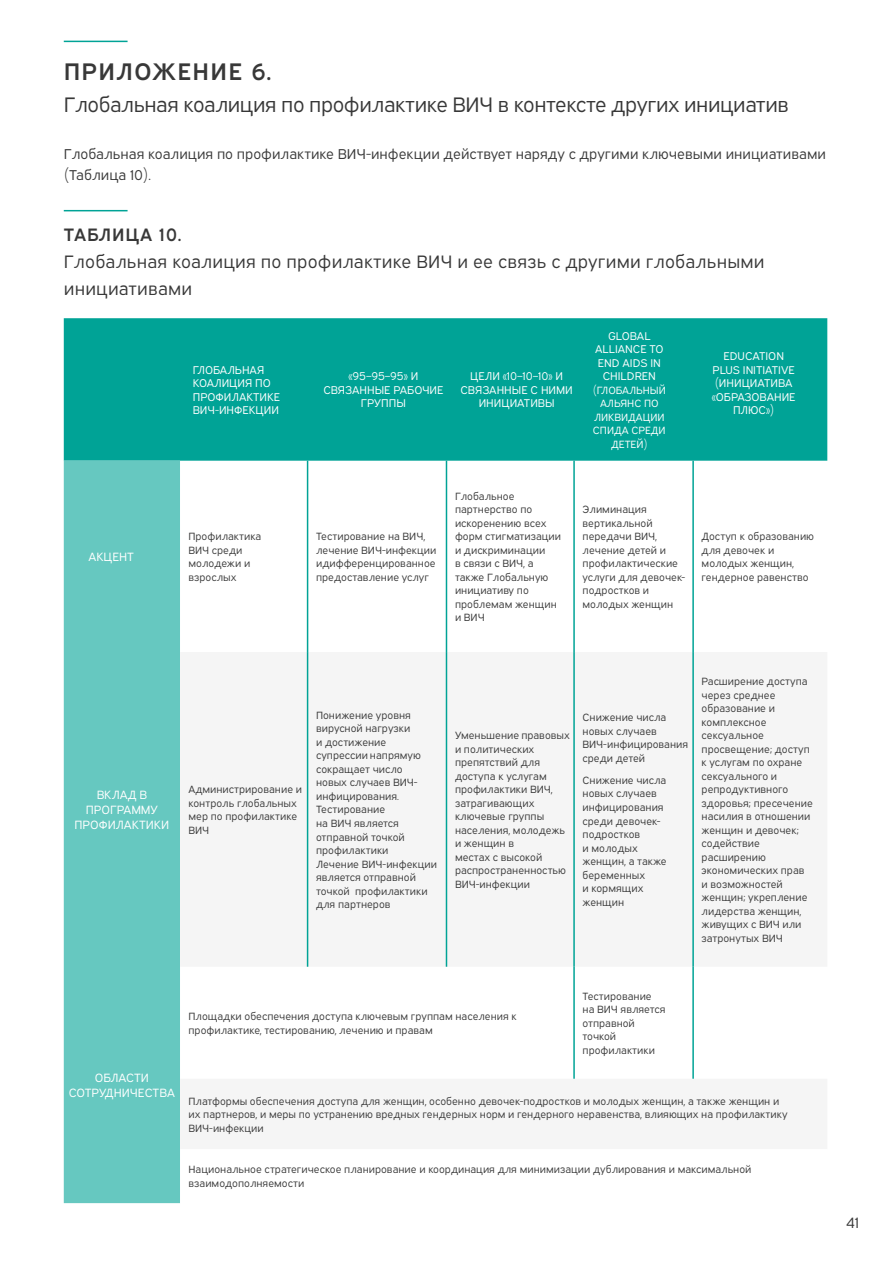
<style>
.page{position:relative;width:893px;height:1263px;background:#fff}
.page>*{position:absolute;margin:0;border:0;box-sizing:border-box;transform-origin:0 0}
.H2_-_Annexes_-_Line{font:24px "Expressway Sb";letter-spacing:.05em;color:#383838}
.H2_-_Annexes_-_Line-2{font:21px "Expressway Bk";letter-spacing:-.02em;color:#383838}
.H2_-_Tables_and_Figu{font:18px/27px "Expressway Bk";letter-spacing:.01em;color:#383838}
.t1{font:15px "Expressway Bk";color:#383838}
.Body_Text{font:14.25px/21.3px "Expressway Bk";color:#383838}
.Table_-_H1{font:12px/15px "Expressway Bk";color:#fff;text-align:center}
.Table_-_H1-2{font:11.25px/13.5px "Expressway Bk";color:#fff;text-align:center}
.Table_-_text{font:10.5px/13.5px "Expressway Bk";color:#383838}
.Table_-_H1-3{font:10.5px/13.5px "Expressway Bk";color:#fff;text-align:center}
.s1{font-family:"Expressway Sb"}
</style>
<div class="page">
<hr style="left:64px;top:41px;width:64px;height:1px;background:#00a396">
<hr style="left:64px;top:210px;width:64px;height:1px;background:#00a396">
<div style="left:64px;top:318px;width:763px;height:143px;background:#00a396"></div>
<div style="left:64px;top:461px;width:116px;height:742px;background:#66c8c0"></div>
<hr style="left:307px;top:461px;width:1px;height:191px;background:#00a396">
<hr style="left:446px;top:461px;width:1px;height:191px;background:#00a396">
<hr style="left:573px;top:461px;width:2px;height:191px;background:#00a396">
<hr style="left:692px;top:461px;width:2px;height:191px;background:#00a396">
<hr style="left:573px;top:967px;width:2px;height:112px;background:#00a396">
<hr style="left:692px;top:967px;width:2px;height:112px;background:#00a396">
<hr style="left:307px;top:652px;width:1px;height:315px;background:#00a396">
<hr style="left:446px;top:652px;width:1px;height:315px;background:#00a396">
<hr style="left:573px;top:652px;width:2px;height:315px;background:#00a396">
<hr style="left:692px;top:652px;width:2px;height:315px;background:#00a396">
<p class="H2_-_Annexes_-_Line" style="left:64px;top:53px;width:207px">ПРИЛОЖЕНИЕ 6.</p>
<p class="H2_-_Annexes_-_Line-2" style="left:64px;top:88px;width:727px">Глобальная коалиция по профилактике ВИЧ в контексте других инициатив</p>
<p class="Body_Text" style="left:64px;top:142px;width:764px">Глобальная коалиция по профилактике ВИЧ-инфекции действует наряду с другими ключевыми инициативами (Таблица 10).</p>
<p class="H2_-_Tables_and_Figu" style="left:64px;top:220px;width:702px"><span class="s1">ТАБЛИЦА 10.<br></span>Глобальная коалиция по профилактике ВИЧ и ее связь с другими глобальными инициативами</p>
<p class="Table_-_H1" style="left:88px;top:548px;width:47px">АКЦЕНТ</p>
<p class="Table_-_H1-2" style="left:193px;top:362px;width:89px;text-align:left">ГЛОБАЛЬНАЯ<br>КОАЛИЦИЯ ПО<br>ПРОФИЛАКТИКЕ<br>ВИЧ-ИНФЕКЦИИ</p>
<p class="Table_-_H1-2" style="left:323px;top:368px;width:122px">«95–95–95» И<br>СВЯЗАННЫЕ РАБОЧИЕ<br>ГРУППЫ</p>
<p class="Table_-_H1-2" style="left:460px;top:368px;width:114px">ЦЕЛИ «10–10–10» И<br>СВЯЗАННЫЕ С НИМИ<br>ИНИЦИАТИВЫ</p>
<p class="Table_-_H1-2" style="left:595px;top:328px;width:70px">GLOBAL<br>ALLIANCE TO<br>END AIDS IN<br>CHILDREN</p>
<p class="Table_-_H1-3" style="left:593px;top:382px;width:74px">(ГЛОБАЛЬНЫЙ<br>АЛЬЯНС ПО<br>ЛИКВИДАЦИИ<br>СПИДА СРЕДИ<br>ДЕТЕЙ)</p>
<p class="Table_-_text" style="left:189px;top:529px;width:74px">Профилактика<br>ВИЧ среди молодежи и взрослых</p>
<p class="Table_-_text" style="left:316px;top:529px;width:122px">Тестирование на ВИЧ, лечение ВИЧ-инфекции идифференцированное предоставление услуг</p>
<p class="Table_-_text" style="left:455px;top:488px;width:108px">Глобальное партнерство по искоренению всех форм стигматизации и дискриминации<br>в связи с ВИЧ, а также Глобальную инициативу по проблемам женщин и ВИЧ</p>
<p class="Table_-_text" style="left:583px;top:502px;width:104px">Элиминация вертикальной передачи ВИЧ, лечение детей и профилактические услуги для девочек&shy;подростков и молодых женщин</p>
<p class="Table_-_H1-2" style="left:712px;top:348px;width:85px">EDUCATION<br>PLUS INITIATIVE (ИНИЦИАТИВА «ОБРАЗОВАНИЕ<br>ПЛЮС»)</p>
<p class="Table_-_text" style="left:702px;top:529px;width:114px">Доступ к образованию для девочек и молодых женщин, гендерное равенство</p>
<p class="Table_-_H1" style="left:75px;top:786px;width:96px">ВКЛАД В<br>ПРОГРАММУ<br>ПРОФИЛАКТИКИ</p>
<p class="Table_-_text" style="left:189px;top:782px;width:115px">Администрирование и контроль глобальных мер по профилактике<br>ВИЧ</p>
<p class="Table_-_text" style="left:316px;top:707px;width:106px">Понижение уровня вирусной нагрузки<br>и достижение супрессии напрямую сокращает число новых случаев ВИЧ&shy;инфицирования.</p>
<p class="Table_-_text" style="left:316px;top:802px;width:90px">Тестирование<br>на ВИЧ является отправной точкой профилактики</p>
<p class="Table_-_text" style="left:316px;top:856px;width:122px">Лечение ВИЧ-инфекции является отправной точкой профилактики для партнеров</p>
<p class="Table_-_text" style="left:455px;top:728px;width:116px">Уменьшение правовых и политических препятствий для доступа к услугам профилактики ВИЧ, затрагивающих ключевые группы населения, молодежь и женщин в<br>местах с высокой распространенностью<br>ВИЧ-инфекции</p>
<p class="Table_-_text" style="left:583px;top:710px;width:107px">Снижение числа новых случаев<br>ВИЧ-инфицирования среди детей</p>
<p class="Table_-_text" style="left:583px;top:772px;width:86px">Снижение числа новых случаев инфицирования среди девочек&shy;подростков<br>и молодых женщин, а также беременных<br>и кормящих женщин</p>
<p class="Table_-_text" style="left:702px;top:674px;width:113px">Расширение доступа через среднее образование и комплексное сексуальное просвещение; доступ к услугам по охране сексуального и репродуктивного здоровья; пресечение насилия в отношении женщин и девочек; содействие расширению экономических прав и возможностей женщин; укрепление лидерства женщин, живущих с ВИЧ или затронутых ВИЧ</p>
<p class="Table_-_text" style="left:189px;top:1008px;width:330px">Площадки обеспечения доступа ключевым группам населения к профилактике, тестированию, лечению и правам</p>
<p class="Table_-_text" style="left:583px;top:988px;width:84px">Тестирование на ВИЧ является отправной точкой профилактики</p>
<p class="Table_-_H1" style="left:69px;top:1069px;width:108px">ОБЛАСТИ<br>СОТРУДНИЧЕСТВА</p>
<p class="Table_-_text" style="left:189px;top:1093px;width:600px">Платформы обеспечения доступа для женщин, особенно девочек-подростков и молодых женщин, а также женщин и их партнеров, и меры по устранению вредных гендерных норм и гендерного неравенства, влияющих на профилактику<br>ВИЧ-инфекции</p>
<p class="Table_-_text" style="left:189px;top:1162px;width:564px">Национальное стратегическое планирование и координация для минимизации дублирования и максимальной взаимодополняемости</p>
<h3 class="t1" style="left:846px;top:1211px;width:15px">41</h3>
</div>
